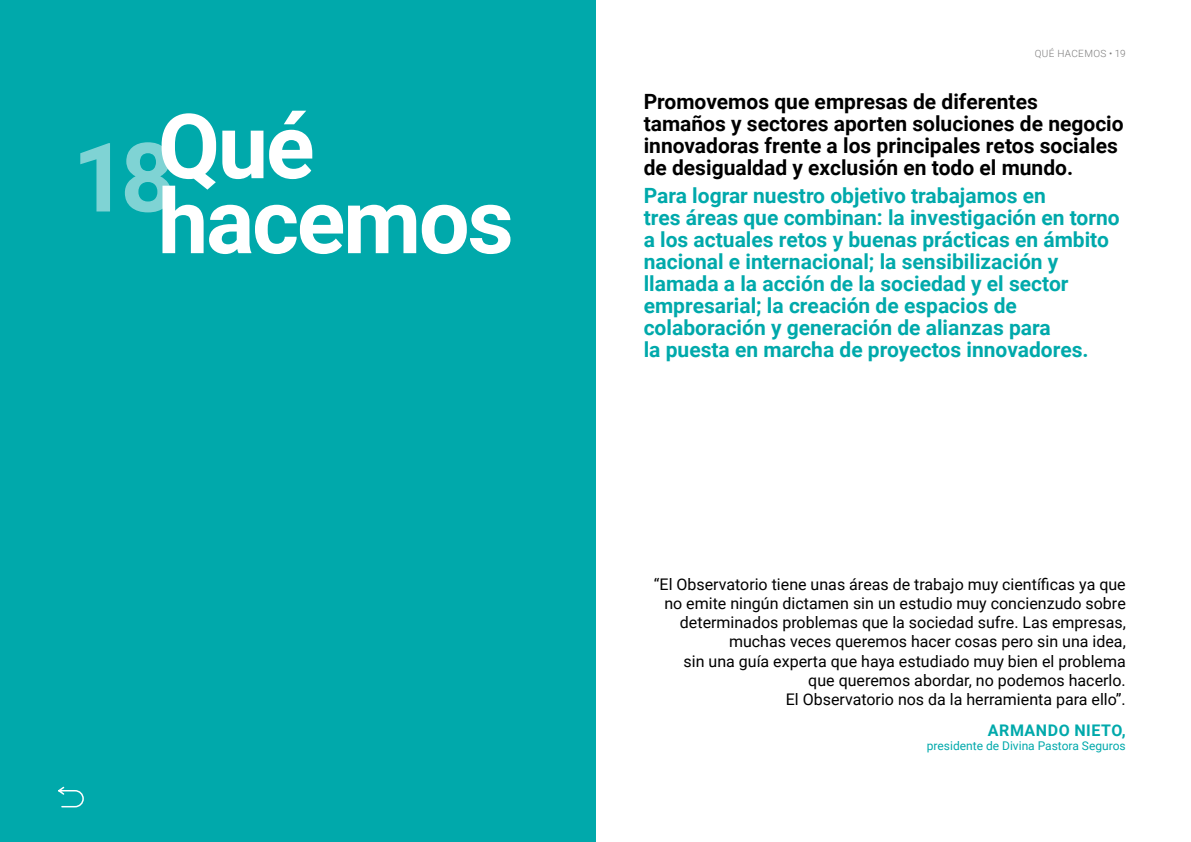
<style>
.page{position:relative;width:1191px;height:842px;background:#fff}
.page>*{position:absolute;margin:0;border:0;box-sizing:border-box;transform-origin:0 0}
.t1{font:700 90px/75px "Roboto";letter-spacing:-.025em;color:#fff}
.t2{font:700 21px/22px "Roboto";color:#00a9ab}
.t3{font:700 21px/22px "Roboto";color:#000}
.t4{font:16px/19.2px "Roboto";color:#000;text-align:right}
.t5{font:700 16px "Roboto";letter-spacing:.035em;color:#00a9ab}
.t6{font:12px "Roboto";color:#00a9ab}
.t7{font:300 10px "Roboto";letter-spacing:.035em;color:#7c7b7b}
.s1{font-size:96px}
</style>
<div class="page">
<div style="left:0;top:0;width:595px;height:842px;background:#00a9ab"></div>
<svg style="left:58px;top:786px;width:26px;height:22px"></svg>
<h1 class="t1" style="left:158px;top:105px;width:357px;text-indent:-85px"><span class="s1">18</span>Qué hacemos</h1>
<p class="t7" style="left:1034px;top:46px;width:92px">QUÉ HACEMOS • 19</p>
<h2 class="t3" style="left:643px;top:90px;width:481px">Promovemos que empresas de diferentes tamaños y sectores aporten soluciones de negocio innovadoras frente a los principales retos sociales de desigualdad y exclusión en todo el mundo.</h2>
<p class="t2" style="left:643px;top:184px;width:477px">Para lograr nuestro objetivo trabajamos en<br>tres áreas que combinan: la investigación en torno a los actuales retos y buenas prácticas en ámbito nacional e internacional; la sensibilización y llamada a la acción de la sociedad y el sector empresarial; la creación de espacios de colaboración y generación de alianzas para<br>la puesta en marcha de proyectos innovadores.</p>
<p class="t4" style="left:654px;top:574px;width:473px">“El Observatorio tiene unas áreas de trabajo muy científicas ya que no emite ningún dictamen sin un estudio muy concienzudo sobre determinados problemas que la sociedad sufre. Las empresas, muchas veces queremos hacer cosas pero sin una idea,<br>sin una guía experta que haya estudiado muy bien el problema que queremos abordar, no podemos hacerlo.<br>El Observatorio nos da la herramienta para ello”.</p>
<p class="t5" style="left:988px;top:719px;width:139px">ARMANDO NIETO,</p>
<p class="t6" style="left:926px;top:737px;width:200px">presidente de Divina Pastora Seguros</p>
</div>
